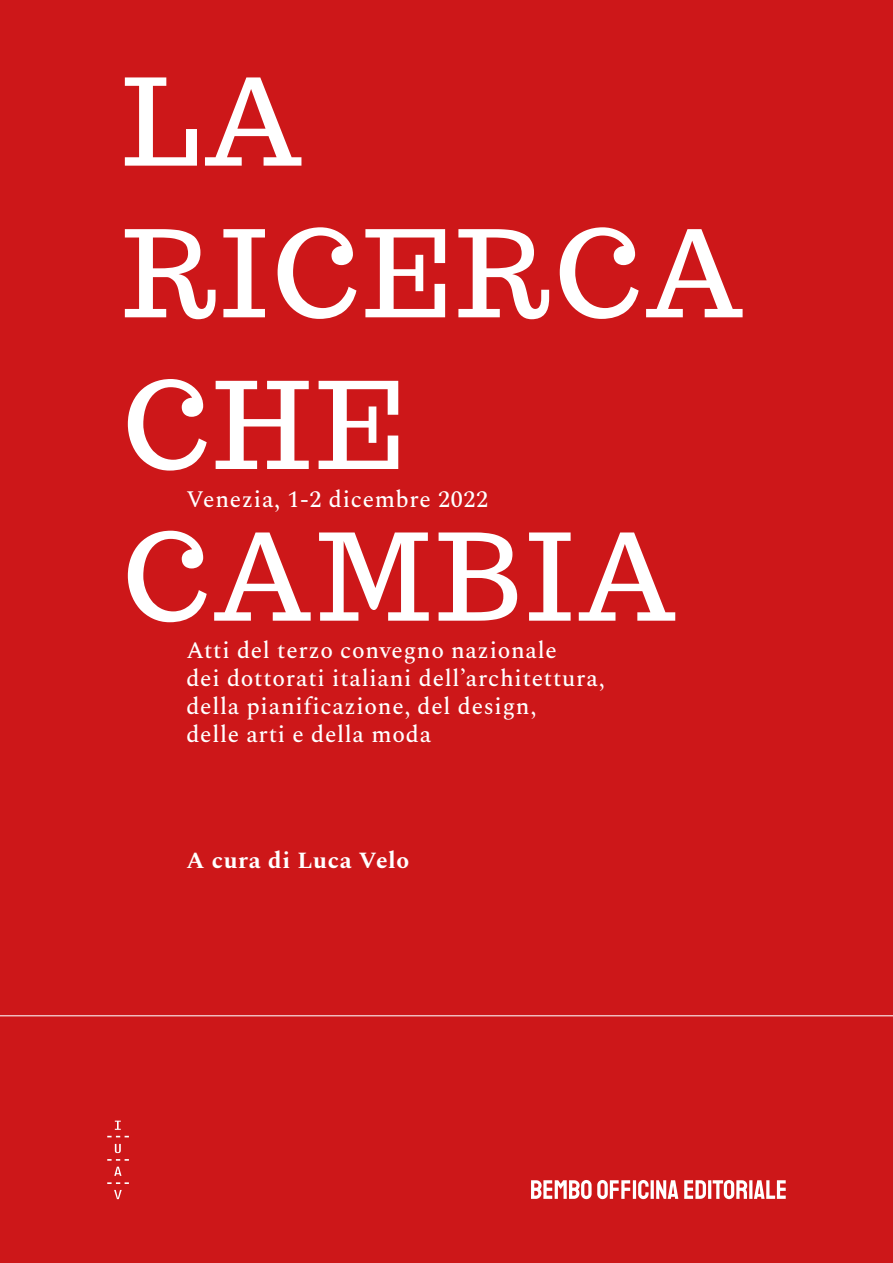
<style>
.page{position:relative;width:893px;height:1263px;background:#cd1719}
.page>*{position:absolute;margin:0;border:0;box-sizing:border-box;transform-origin:0 0}
.t1{font:120px/151.6px "Trocchi";letter-spacing:.05em;color:#fff}
.t2{font:500 23.4px/28px "Spectral";letter-spacing:.03em;color:#fff}
.t3{font:700 23.4px "Spectral";letter-spacing:.03em;color:#fff}
</style>
<div class="page">
<hr style="left:0;top:1015px;width:893px;height:1px;background:#fff">
<svg style="left:531px;top:1180px;width:255px;height:19px"></svg>
<svg style="left:107px;top:1121px;width:22px;height:78px"></svg>
<h1 class="t1" style="left:123px;top:46px;width:622px">LA<br>RICERCA<br>CHE<br>CAMBIA</h1>
<p class="t2" style="left:186px;top:483px;width:303px">Venezia, 1-2 dicembre 2022</p>
<p class="t2" style="left:186px;top:634px;width:420px">Atti del terzo convegno nazionale<br>dei dottorati italiani dell’architettura, della pianificazione, del design,<br>delle arti e della moda</p>
<p class="t3" style="left:186px;top:843px;width:224px">A cura di Luca Velo</p>
</div>
